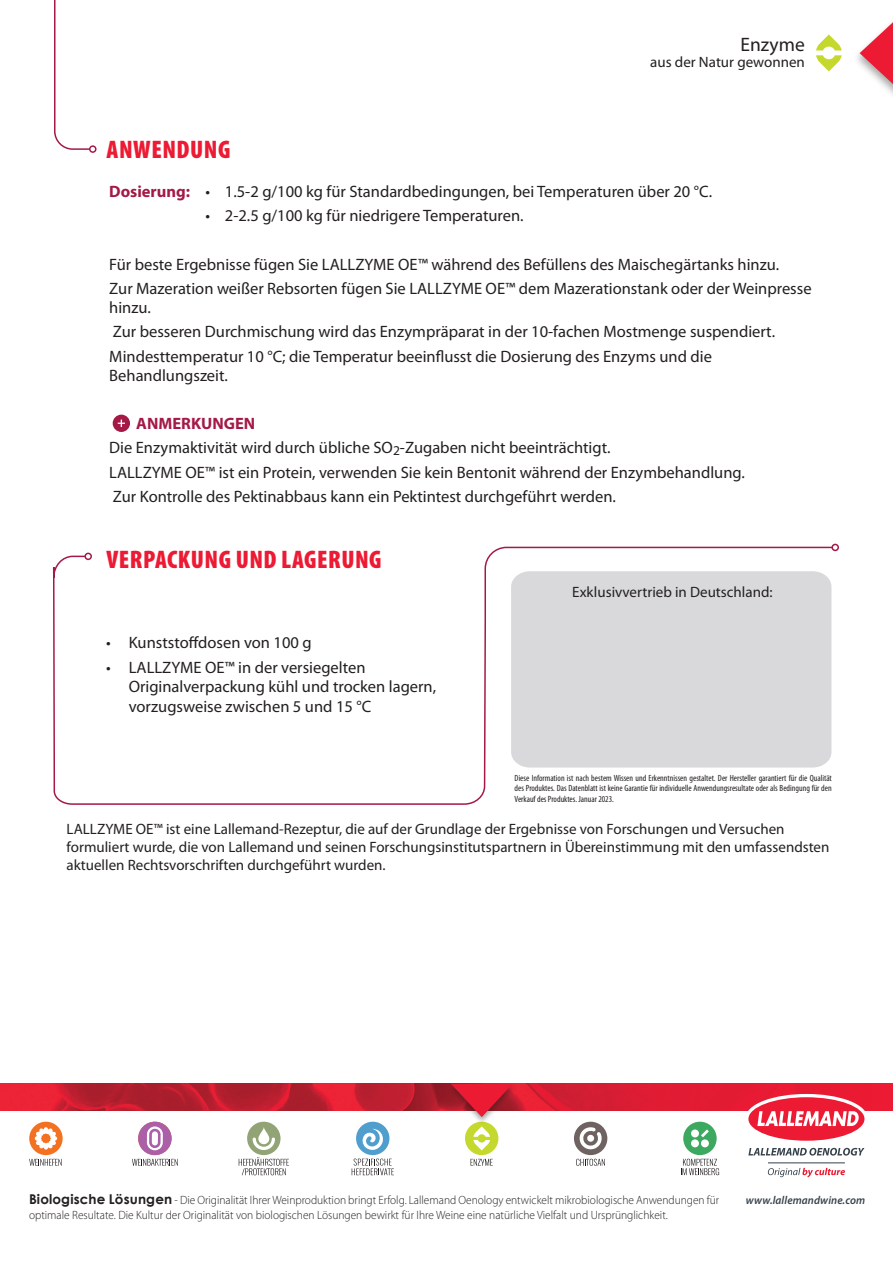
<style>
.page{position:relative;width:893px;height:1263px;background:#fff}
.page>*{position:absolute;margin:0;border:0;box-sizing:border-box;transform-origin:0 0}
.t1{font:900 condensed 25.5px "Myriad Pro";letter-spacing:.02em;color:#ed1a33}
.t2{font:19.5px "Myriad Pro";color:#231f20}
.t3{font:16.5px/24px "Myriad Pro";color:#231f20}
.t4{font:15px/18px "Myriad Pro";color:#231f20}
.t5{font:300 12px/15px "Myriad Pro";color:#231f20;scale:.96 1}
.t6{font:italic 600 11.55px "Myriad Pro";letter-spacing:.01em;color:#36414a;scale:.96 1}
.t7{font:condensed 9px/10.8px "Myriad Pro";color:#231f20;text-align:justify}
.s1{font-weight:700;color:#a41946}
.s2{font-family:"Century Gothic";font-weight:700;font-size:13.5px}
</style>
<div class="page">
<svg style="left:860px;top:22px;width:33px;height:73px"></svg>
<svg style="left:816px;top:34px;width:26px;height:37px"></svg>
<img style="left:0;top:1084px;width:893px;height:27px">
<hr style="left:768px;top:1162px;width:77px;height:1px;background:#36414a">
<svg style="left:745px;top:1094px;width:123px;height:61px"></svg>
<svg style="left:768px;top:1168px;width:77px;height:9px"></svg>
<div style="left:683px;top:1122px;width:34px;height:33px;background:#3ca860;border-radius:50%"></div>
<div style="left:691px;top:1129px;width:8px;height:8px;background:#fff;border-radius:50%"></div>
<div style="left:691px;top:1139px;width:8px;height:8px;background:#fff;border-radius:50%"></div>
<div style="left:701px;top:1139px;width:8px;height:8px;background:#fff;border-radius:50%"></div>
<svg style="left:701px;top:1129px;width:8px;height:8px"></svg>
<svg style="left:681px;top:1159px;width:38px;height:16px"></svg>
<div style="left:574px;top:1122px;width:33px;height:33px;background:#6f6362;border-radius:50%"></div>
<svg style="left:579px;top:1127px;width:23px;height:22px"></svg>
<svg style="left:576px;top:1159px;width:29px;height:7px"></svg>
<div style="left:465px;top:1122px;width:33px;height:33px;background:#c4d82d;border-radius:50%"></div>
<svg style="left:473px;top:1126px;width:17px;height:24px"></svg>
<svg style="left:471px;top:1159px;width:22px;height:7px"></svg>
<div style="left:138px;top:1122px;width:34px;height:33px;background:#aa5fa6;border-radius:50%"></div>
<svg style="left:147px;top:1126px;width:16px;height:24px"></svg>
<svg style="left:132px;top:1159px;width:46px;height:7px"></svg>
<div style="left:247px;top:1122px;width:34px;height:33px;background:#92a475;border-radius:50%"></div>
<svg style="left:258px;top:1127px;width:11px;height:17px"></svg>
<svg style="left:253px;top:1137px;width:22px;height:13px"></svg>
<svg style="left:239px;top:1157px;width:50px;height:18px"></svg>
<svg style="left:29px;top:1159px;width:33px;height:7px"></svg>
<div style="left:29px;top:1122px;width:34px;height:33px;background:#f37121;border-radius:50%"></div>
<svg style="left:35px;top:1127px;width:22px;height:22px"></svg>
<div style="left:356px;top:1122px;width:33px;height:33px;background:#509ece;border-radius:50%"></div>
<svg style="left:362px;top:1129px;width:21px;height:21px"></svg>
<svg style="left:352px;top:1158px;width:42px;height:17px"></svg>
<div style="left:447px;top:1082px;width:70px;height:43px;background:#231f20;opacity:.4"></div>
<svg style="left:451px;top:1084px;width:62px;height:33px;background:#d13e4f"></svg>
<div style="left:113px;top:415px;width:17px;height:17px;background:#a41946;border-radius:50%"></div>
<svg style="left:118px;top:420px;width:7px;height:7px"></svg>
<svg style="left:52px;top:546px;width:781px;height:259px"></svg>
<div style="left:84px;top:553px;width:8px;height:7px;border:2px solid #a41946;border-radius:50%"></div>
<div style="left:831px;top:544px;width:8px;height:7px;border:2px solid #a41946;border-radius:50%"></div>
<div style="left:511px;top:571px;width:320px;height:196px;background:#d9d9db"></div>
<svg style="left:54px;top:0;width:36px;height:150px"></svg>
<div style="left:89px;top:145px;width:8px;height:8px;border:2px solid #a41946;border-radius:50%"></div>
<h1 class="t1" style="left:107px;top:133px;width:125px">ANWENDUNG</h1>
<p class="t2" style="left:740px;top:32px;width:66px">Enzyme</p>
<p class="t4" style="left:650px;top:53px;width:156px">aus der Natur gewonnen</p>
<p class="t3" style="left:109px;top:180px;width:604px"><span class="s1">Dosierung:</span> • 1.5-2 g/100 kg für Standardbedingungen, bei Temperaturen über 20 °C.</p>
<p class="t3" style="left:205px;top:204px;width:320px">• 2-2.5 g/100 kg für niedrigere Temperaturen.</p>
<p class="t3" style="left:109px;top:252px;width:704px">Für beste Ergebnisse fügen Sie LALLZYME OE™ während des Befüllens des Maischegärtanks hinzu.<br>Zur Mazeration weißer Rebsorten fügen Sie LALLZYME OE™ dem Mazerationstank oder der Weinpresse</p>
<p class="t3" style="left:109px;top:296px;width:667px">hinzu.<br>Zur besseren Durchmischung wird das Enzympräparat in der 10-fachen Mostmenge suspendiert.<br>Mindesttemperatur 10 °C; die Temperatur beeinflusst die Dosierung des Enzyms und die</p>
<p class="t3" style="left:109px;top:363px;width:120px">Behandlungszeit.</p>
<p class="t3" style="left:109px;top:412px;width:637px;text-indent:27px"><span class="s1">ANMERKUNGEN<br></span>Die Enzymaktivität wird durch übliche SO<sub>2</sub>-Zugaben nicht beeinträchtigt.<br>LALLZYME OE™ ist ein Protein, verwenden Sie kein Bentonit während der Enzymbehandlung.<br>Zur Kontrolle des Pektinabbaus kann ein Pektintest durchgeführt werden.</p>
<h1 class="t1" style="left:107px;top:543px;width:277px">VERPACKUNG UND LAGERUNG</h1>
<p class="t3" style="left:106px;top:631px;width:207px">• Kunststoffdosen von 100 g</p>
<p class="t3" style="left:129px;top:657px;width:309px;line-height:19.8px;text-indent:-23px">• LALLZYME OE™ in der versiegelten<br>Originalverpackung kühl und trocken lagern, vorzugsweise zwischen 5 und 15 °C</p>
<p class="t4" style="left:572px;top:582px;width:202px">Exklusivvertrieb in Deutschland:</p>
<p class="t7" style="left:515px;top:772px;width:319px">Diese Information ist nach bestem Wissen und Erkenntnissen gestaltet. Der Hersteller garantiert für die Qualität des Produktes. Das Datenblatt ist keine Garantie für individuelle Anwendungsresultate oder als Bedingung für den Verkauf des Produktes. Januar 2023.</p>
<p class="t4" style="left:67px;top:820px;width:764px">LALLZYME OE™ ist eine Lallemand-Rezeptur, die auf der Grundlage der Ergebnisse von Forschungen und Versuchen formuliert wurde, die von Lallemand und seinen Forschungsinstitutspartnern in Übereinstimmung mit den umfassendsten aktuellen Rechtsvorschriften durchgeführt wurden.</p>
<p class="t5" style="left:29px;top:1193px;width:720px"><span class="s2">Biologische Lösungen</span> - Die Originalität Ihrer Weinproduktion bringt Erfolg. Lallemand Oenology entwickelt mikrobiologische Anwendungen für optimale Resultate. Die Kultur der Originalität von biologischen Lösungen bewirkt für Ihre Weine eine natürliche Vielfalt und Ursprünglichkeit.</p>
<p class="t6" style="left:746px;top:1193px;width:126px">www.lallemandwine.com</p>
</div>
